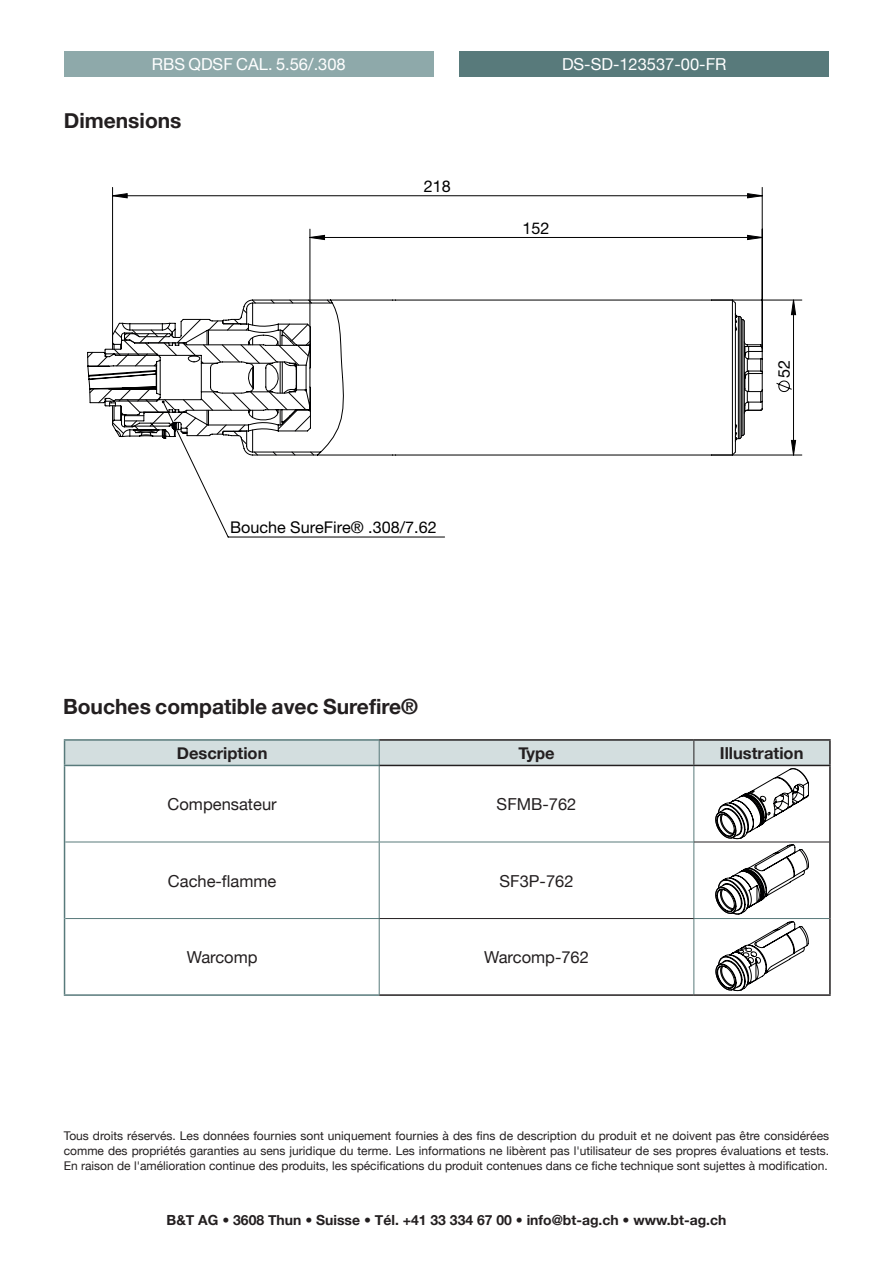
<style>
.page{position:relative;width:893px;height:1263px;background:#fff}
.page>*{position:absolute;margin:0;border:0;box-sizing:border-box;transform-origin:0 0}
.B_T_Überschrift_1{font:700 21px "Helvetica Neue";color:#231f20}
.B_T_Tabelle_Fliesstext_zentriert{font:16.5px "Helvetica Neue";color:#231f20}
.t1{font:16.5px "Helvetica Neue";color:#fff}
.B_T_Tabelle_Kopfzeile_zentiert{font:700 16.5px "Helvetica Neue";color:#231f20}
.t2{font:16.2px "Helvetica Neue";color:#000001}
.t3{font:700 13.95px "Helvetica Neue";color:#231f20}
.t4{font:12px/15px "Helvetica Neue";color:#231f20;text-align:justify}
</style>
<div class="page">
<div style="left:459px;top:51px;width:370px;height:26px;background:#587a7b"></div>
<div style="left:64px;top:51px;width:370px;height:26px;background:#8ea9aa"></div>
<svg style="left:112px;top:187px;width:690px;height:350px"></svg>
<svg style="left:113px;top:194px;width:649px;height:4px"></svg>
<svg style="left:310px;top:235px;width:452px;height:5px"></svg>
<svg style="left:776px;top:300px;width:20px;height:155px"></svg>
<svg style="left:104px;top:348px;width:7px;height:59px"></svg>
<svg style="left:111px;top:299px;width:652px;height:157px"></svg>
<hr style="left:694px;top:918px;width:135px;height:1px;background:#587a7b">
<hr style="left:694px;top:766px;width:1px;height:76px;background:#587a7b">
<hr style="left:694px;top:842px;width:1px;height:76px;background:#587a7b">
<hr style="left:64px;top:918px;width:1px;height:76px;background:#587a7b">
<hr style="left:379px;top:919px;width:1px;height:75px;background:#587a7b">
<hr style="left:694px;top:919px;width:1px;height:75px;background:#587a7b">
<hr style="left:64px;top:994px;width:315px;height:2px;background:#587a7b">
<hr style="left:379px;top:765px;width:1px;height:77px;background:#587a7b">
<hr style="left:379px;top:842px;width:1px;height:76px;background:#587a7b">
<hr style="left:65px;top:918px;width:314px;height:1px;background:#587a7b">
<hr style="left:64px;top:842px;width:1px;height:76px;background:#587a7b">
<hr style="left:829px;top:842px;width:2px;height:76px;background:#231f20">
<hr style="left:379px;top:918px;width:315px;height:1px;background:#231f20">
<hr style="left:379px;top:994px;width:315px;height:2px;background:#231f20">
<hr style="left:829px;top:918px;width:2px;height:76px;background:#231f20">
<hr style="left:694px;top:994px;width:137px;height:2px;background:#231f20">
<hr style="left:64px;top:739px;width:315px;height:2px;background:#587a7b">
<hr style="left:379px;top:739px;width:315px;height:2px;background:#231f20">
<hr style="left:694px;top:739px;width:137px;height:2px;background:#231f20">
<hr style="left:829px;top:741px;width:2px;height:24px;background:#231f20">
<hr style="left:65px;top:842px;width:314px;height:1px;background:#587a7b">
<hr style="left:379px;top:842px;width:315px;height:1px;background:#587a7b">
<hr style="left:694px;top:842px;width:135px;height:1px;background:#231f20">
<hr style="left:64px;top:766px;width:1px;height:76px;background:#587a7b">
<hr style="left:694px;top:765px;width:137px;height:1px;background:#231f20">
<hr style="left:829px;top:766px;width:2px;height:76px;background:#231f20">
<svg style="left:64px;top:740px;width:766px;height:99px"></svg>
<svg style="left:716px;top:845px;width:92px;height:69px"></svg>
<svg style="left:716px;top:922px;width:92px;height:69px"></svg>
<h2 class="t1" style="left:152px;top:54px;width:196px">RBS QDSF CAL. 5.56/.308</h2>
<p class="B_T_Überschrift_1" style="left:64px;top:107px;width:119px">Dimensions</p>
<p class="t2" style="left:424px;top:177px;width:29px">218</p>
<p class="t2" style="left:230px;top:518px;width:208px">Bouche SureFire® .308/7.62</p>
<h2 class="t1" style="left:562px;top:54px;width:166px">DS-SD-123537-00-FR</h2>
<p class="t2" style="left:523px;top:218px;width:29px">152</p>
<p class="t2" style="left:774px;top:378px;width:20px;rotate:-90deg">52</p>
<p class="B_T_Überschrift_1" style="left:63px;top:694px;width:357px">Bouches compatible avec Surefire®</p>
<p class="B_T_Tabelle_Kopfzeile_zentiert" style="left:177px;top:743px;width:92px">Description</p>
<p class="B_T_Tabelle_Kopfzeile_zentiert" style="left:518px;top:743px;width:38px">Type</p>
<p class="B_T_Tabelle_Kopfzeile_zentiert" style="left:720px;top:743px;width:85px">Illustration</p>
<p class="B_T_Tabelle_Fliesstext_zentriert" style="left:168px;top:794px;width:111px">Compensateur</p>
<p class="B_T_Tabelle_Fliesstext_zentriert" style="left:497px;top:794px;width:81px">SFMB-762</p>
<p class="B_T_Tabelle_Fliesstext_zentriert" style="left:168px;top:871px;width:110px">Cache-flamme</p>
<p class="B_T_Tabelle_Fliesstext_zentriert" style="left:500px;top:871px;width:75px">SF3P-762</p>
<p class="B_T_Tabelle_Fliesstext_zentriert" style="left:187px;top:947px;width:72px">Warcomp</p>
<p class="B_T_Tabelle_Fliesstext_zentriert" style="left:484px;top:947px;width:106px">Warcomp-762</p>
<p class="t4" style="left:64px;top:1128px;width:767px">Tous droits réservés. Les données fournies sont uniquement fournies à des fins de description du produit et ne doivent pas être considérées comme des propriétés garanties au sens juridique du terme. Les informations ne libèrent pas l'utilisateur de ses propres évaluations et tests.<br>En raison de l'amélioration continue des produits, les spécifications du produit contenues dans ce fiche technique sont sujettes à modification.</p>
<p class="t3" style="left:167px;top:1211px;width:561px">B&amp;T AG • 3608 Thun • Suisse • Tél. +41 33 334 67 00 • info@bt-ag.ch • www.bt-ag.ch</p>
</div>
